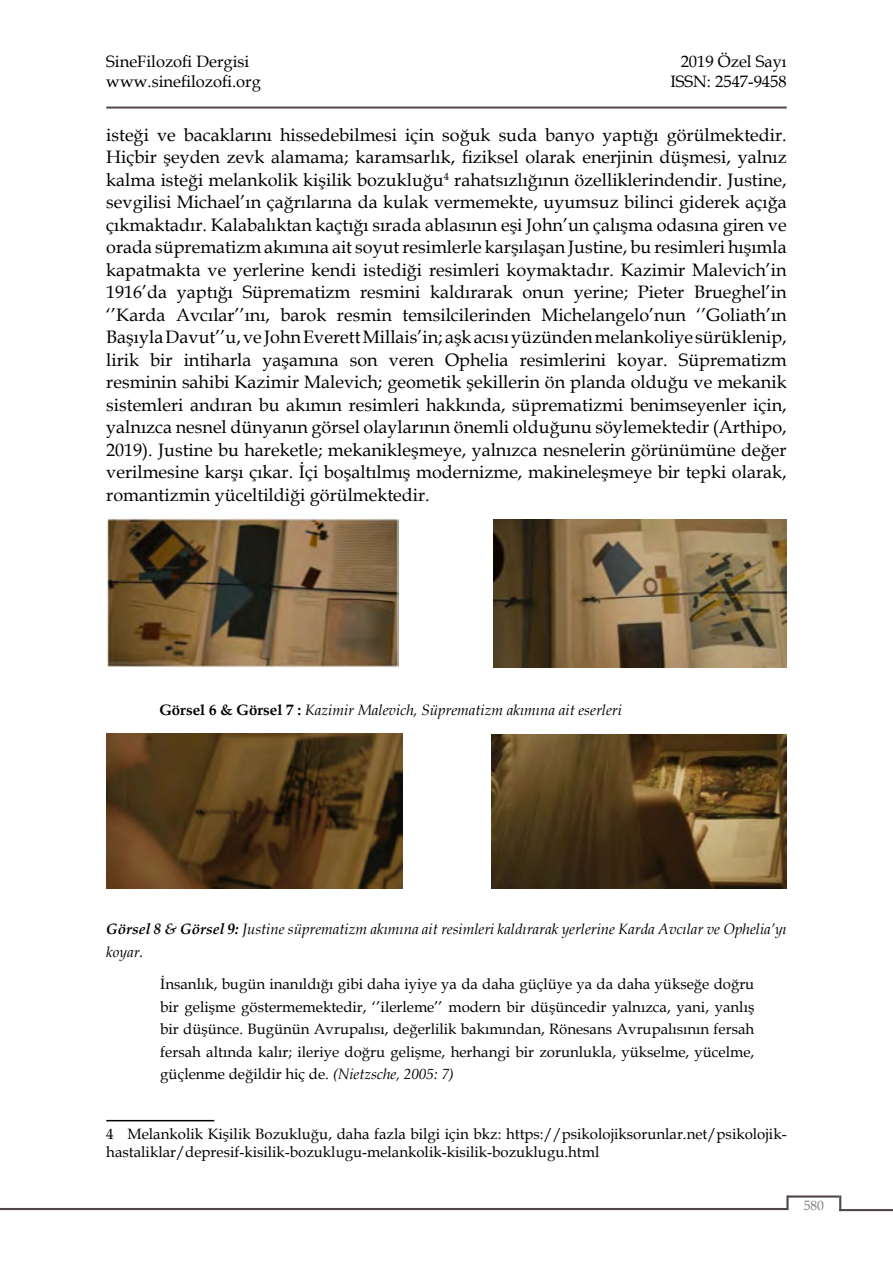
<style>
.page{position:relative;width:893px;height:1263px;background:#fff}
.page>*{position:absolute;margin:0;border:0;box-sizing:border-box;transform-origin:0 0}
.düz_metin{font:18px/22.5px "Book Antiqua";color:#000;text-align:justify}
.t1{font:16.5px/19.8px "Book Antiqua";color:#000}
.ara_paragraf{font:15px/22.5px "Book Antiqua";color:#000;text-align:justify}
.footnote_text{font:15px/18px "Book Antiqua";color:#000}
.tablo_altı_yazısı{font:italic 15px/22.5px "Book Antiqua";color:#000}
.t2{font:13.5px "Book Antiqua";color:#7e8083}
.s1{font-weight:700;font-style:normal}
.s2{font-weight:700}
.s3{font-style:italic}
</style>
<div class="page">
<hr style="left:0;top:1208px;width:787px;height:2px;background:#504846">
<hr style="left:786px;top:1195px;width:3px;height:15px;background:#504846">
<hr style="left:787px;top:1195px;width:52px;height:2px;background:#504846">
<svg style="left:839px;top:1195px;width:2px;height:14px"></svg>
<hr style="left:839px;top:1209px;width:54px;height:2px;background:#504846">
<hr style="left:106px;top:107px;width:681px;height:2px;background:#504846">
<img style="left:107px;top:518px;width:292px;height:149px">
<img style="left:494px;top:519px;width:293px;height:148px">
<img style="left:106px;top:733px;width:296px;height:155px">
<img style="left:492px;top:734px;width:295px;height:154px">
<hr style="left:106px;top:1120px;width:108px;height:1px;background:#000">
<p class="t1" style="left:106px;top:51px;width:156px">SineFilozofi Dergisi www.sinefilozofi.org</p>
<p class="t1" style="left:670px;top:51px;width:118px;text-align:right">2019 Özel Sayı<br>ISSN: 2547-9458</p>
<p class="düz_metin" style="left:106px;top:123px;width:682px">isteği ve bacaklarını hissedebilmesi için soğuk suda banyo yaptığı görülmektedir.<br>Hiçbir şeyden zevk alamama; karamsarlık, fiziksel olarak enerjinin düşmesi, yalnız kalma isteği melankolik kişilik bozukluğu<sup>4</sup> rahatsızlığının özelliklerindendir. Justine, sevgilisi Michael’ın çağrılarına da kulak vermemekte, uyumsuz bilinci giderek açığa çıkmaktadır. Kalabalıktan kaçtığı sırada ablasının eşi John’un çalışma odasına giren ve orada süprematizm akımına ait soyut resimlerle karşılaşan Justine, bu resimleri hışımla kapatmakta ve yerlerine kendi istediği resimleri koymaktadır. Kazimir Malevich’in 1916’da yaptığı Süprematizm resmini kaldırarak onun yerine; Pieter Brueghel’in ‘’Karda Avcılar’’ını, barok resmin temsilcilerinden Michelangelo’nun ‘’Goliath’ın Başıyla Davut’’u, ve John Everett Millais’in; aşk acısı yüzünden melankoliye sürüklenip, lirik bir intiharla yaşamına son veren Ophelia resimlerini koyar. Süprematizm resminin sahibi Kazimir Malevich; geometik şekillerin ön planda olduğu ve mekanik sistemleri andıran bu akımın resimleri hakkında, süprematizmi benimseyenler için, yalnızca nesnel dünyanın görsel olaylarının önemli olduğunu söylemektedir (Arthipo, 2019). Justine bu hareketle; mekanikleşmeye, yalnızca nesnelerin görünümüne değer verilmesine karşı çıkar. İçi boşaltılmış modernizme, makineleşmeye bir tepki olarak, romantizmin yüceltildiği görülmektedir.</p>
<p class="tablo_altı_yazısı" style="left:159px;top:698px;width:464px"><span class="s1">Görsel 6 &amp; Görsel 7 :</span> Kazimir Malevich, Süprematizm akımına ait eserleri</p>
<p class="tablo_altı_yazısı" style="left:106px;top:918px;width:682px"><span class="s2">Görsel 8 &amp; Görsel 9:</span> Justine süprematizm akımına ait resimleri kaldırarak yerlerine Karda Avcılar ve Ophelia’yı koyar.</p>
<p class="ara_paragraf" style="left:160px;top:972px;width:596px">İnsanlık, bugün inanıldığı gibi daha iyiye ya da daha güçlüye ya da daha yükseğe doğru bir gelişme göstermemektedir, ‘’ilerleme’’ modern bir düşüncedir yalnızca, yani, yanlış bir düşünce. Bugünün Avrupalısı, değerlilik bakımından, Rönesans Avrupalısının fersah fersah altında kalır; ileriye doğru gelişme, herhangi bir zorunlukla, yükselme, yücelme, güçlenme değildir hiç de. <span class="s3">(Nietzsche, 2005: 7)</span></p>
<p class="footnote_text" style="left:106px;top:1124px;width:682px">4 Melankolik Kişilik Bozukluğu, daha fazla bilgi için bkz: https://psikolojiksorunlar.net/psikolojik&shy;hastaliklar/depresif-kisilik-bozuklugu-melankolik-kisilik-bozuklugu.html</p>
<p class="t2" style="left:804px;top:1196px;width:22px">580</p>
</div>
